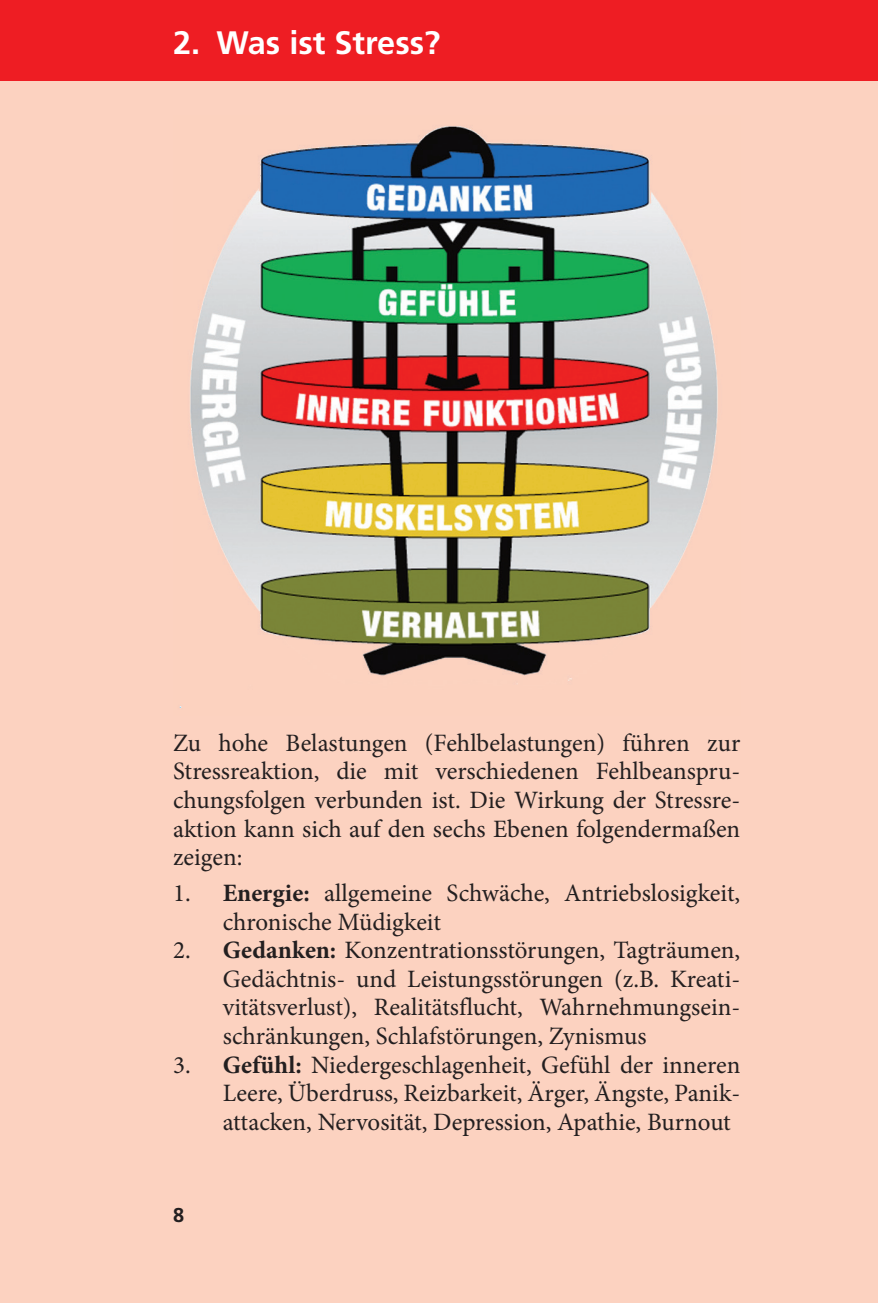
<style>
.page{position:relative;width:878px;height:1303px;background:#fff}
.page>*{position:absolute;margin:0;border:0;box-sizing:border-box;transform-origin:0 0}
.t1{font:700 32.5px "Frutiger LT Std";color:#fff}
.t2{font:25px/28.5px "Minion Pro";letter-spacing:-.005em;color:#231f20;text-align:justify}
.t3{font:700 20px "Frutiger LT Std";color:#231f20}
.s1{font-weight:700}
</style>
<div class="page">
<div style="left:0;top:0;width:877px;height:1303px;background:#fcd2c0"></div>
<div style="left:0;top:0;width:877px;height:81px;background:#ee1d23"></div>
<img style="left:179px;top:126px;width:539px;height:583px">
<h1 class="t1" style="left:173px;top:24px;width:269px">2. Was ist Stress?</h1>
<p class="t2" style="left:173px;top:729px;width:568px">Zu hohe Belastungen (Fehlbelastungen) führen zur Stressreaktion, die mit verschiedenen Fehlbeanspru&shy;chungsfolgen verbunden ist. Die Wirkung der Stressre&shy;aktion kann sich auf den sechs Ebenen folgendermaßen zeigen:</p>
<p class="t2" style="left:223px;top:879px;width:519px;text-indent:-50px">1. <span class="s1">Energie:</span> allgemeine Schwäche, Antriebslosigkeit, chronische Müdigkeit</p>
<p class="t2" style="left:223px;top:936px;width:519px;text-indent:-50px">2. <span class="s1">Gedanken:</span> Konzentrationsstörungen, Tagträumen, Gedächtnis- und Leistungsstörungen (z.B. Kreati&shy;vitätsverlust), Realitätsflucht, Wahrnehmungsein&shy;schränkungen, Schlafstörungen, Zynismus</p>
<p class="t2" style="left:223px;top:1050px;width:519px;text-indent:-50px">3. <span class="s1">Gefühl:</span> Niedergeschlagenheit, Gefühl der inneren Leere, Überdruss, Reizbarkeit, Ärger, Ängste, Panik&shy;attacken, Nervosität, Depression, Apathie, Burnout</p>
<p class="t3" style="left:173px;top:1203px;width:13px">8</p>
</div>
